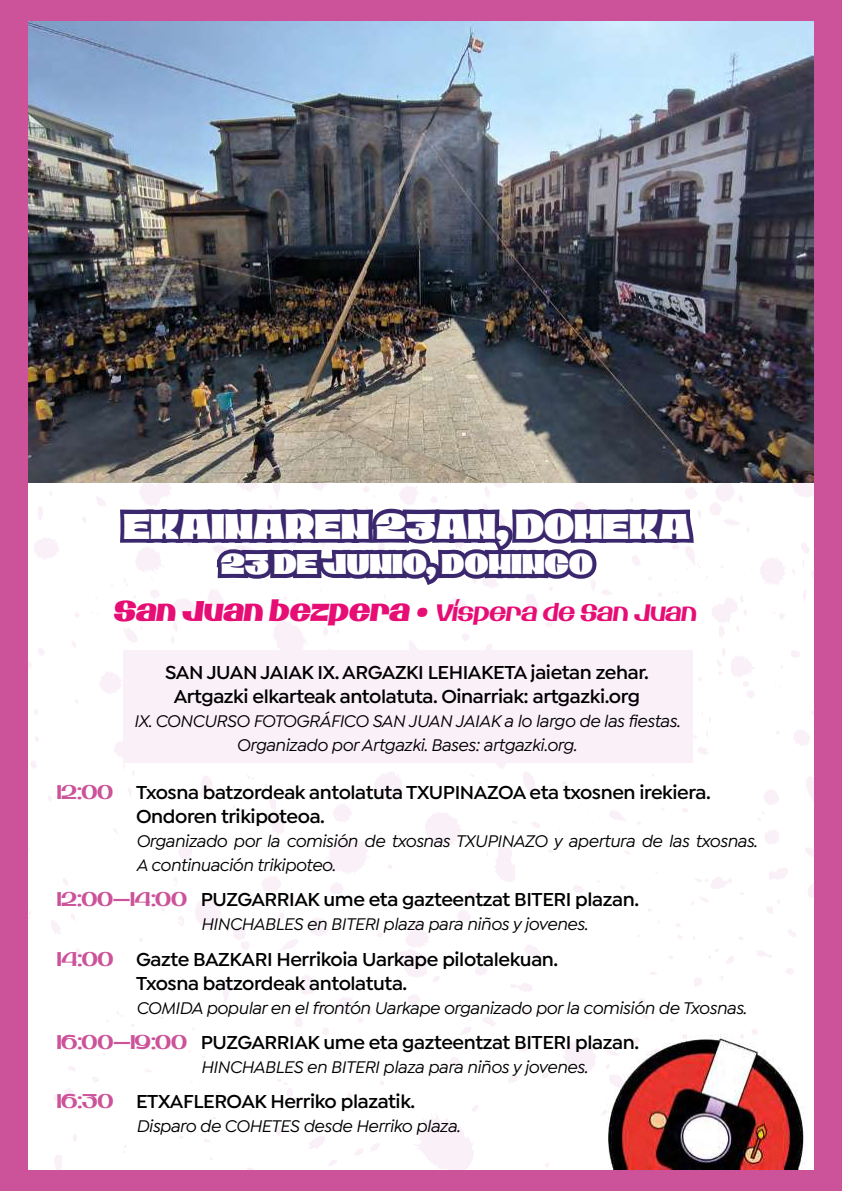
<style>
.page{position:relative;width:842px;height:1191px;background:#cc5299}
.page>*{position:absolute;margin:0;border:0;box-sizing:border-box;transform-origin:0 0}
.t1{font:900 36px "Petale";color:#fff;scale:.83 1}
.t2{font:900 28.8px "Petale";color:#fff;scale:.83 1}
.t3{font:italic 500 24px "Petale";color:#e60e75;scale:.83 1}
.t4{font:600 20px/24px "Isidora Sans";letter-spacing:-.02em;color:#000}
.t5{font:italic 500 18px/24px "Isidora Sans";letter-spacing:-.02em;color:#000;text-align:center}
.s1{font-weight:700;font-size:28.8px}
.s2{font-family:"Petale";font-weight:400;color:#cc5299}
</style>
<div class="page">
<div style="left:28px;top:482px;width:786px;height:687px;background:#fff"></div>
<div style="left:123px;top:651px;width:570px;height:112px;background:#faf0f8"></div>
<img style="left:28px;top:22px;width:786px;height:460px">
<img style="left:603px;top:1034px;width:211px;height:135px">
<svg style="left:116px;top:502px;width:582px;height:88px;background:#988eb3"></svg>
<h1 class="t1" style="left:123px;top:505px;width:684px">EKAINAREN 23AN, DOMEKA</h1>
<h2 class="t2" style="left:221px;top:547px;width:449px">23 DE JUNIO, DOMINGO</h2>
<p class="t3" style="left:115px;top:598px;width:704px"><span class="s1">San Juan bezpera •</span> Víspera de San Juan</p>
<p class="t4" style="left:165px;top:660px;width:485px;text-align:center">SAN JUAN JAIAK IX. ARGAZKI LEHIAKETA jaietan zehar.<br>Artgazki elkarteak antolatuta. Oinarriak: artgazki.org</p>
<p class="t5" style="left:134px;top:709px;width:548px">IX. CONCURSO FOTOGRÁFICO SAN JUAN JAIAK a lo largo de las fiestas.<br>Organizado por Artgazki. Bases: artgazki.org.</p>
<p class="t4" style="left:136px;top:780px;width:576px;text-indent:-79px"><span class="s2">12:00</span> Txosna batzordeak antolatuta TXUPINAZOA eta txosnen irekiera.<br>Ondoren trikipoteoa.</p>
<p class="t5" style="left:136px;top:829px;width:623px;text-align:left">Organizado por la comisión de txosnas TXUPINAZO y apertura de las txosnas.<br>A continuación trikipoteo.</p>
<p class="t4" style="left:57px;top:887px;width:584px"><span class="s2">12:00-14:00</span> PUZGARRIAK ume eta gazteentzat BITERI plazan.</p>
<p class="t5" style="left:201px;top:912px;width:389px">HINCHABLES en BITERI plaza para niños y jovenes.</p>
<p class="t4" style="left:136px;top:947px;width:424px;text-indent:-79px"><span class="s2">14:00</span> Gazte BAZKARI Herrikoia Uarkape pilotalekuan.<br>Txosna batzordeak antolatuta.</p>
<p class="t5" style="left:136px;top:995px;width:612px">COMIDA popular en el frontón Uarkape organizado por la comisión de Txosnas.</p>
<p class="t4" style="left:57px;top:1030px;width:584px"><span class="s2">16:00-19:00</span> PUZGARRIAK ume eta gazteentzat BITERI plazan.</p>
<p class="t5" style="left:201px;top:1055px;width:389px">HINCHABLES en BITERI plaza para niños y jovenes.</p>
<p class="t4" style="left:57px;top:1089px;width:360px"><span class="s2">16:30</span> ETXAFLEROAK Herriko plazatik.</p>
<p class="t5" style="left:136px;top:1114px;width:326px">Disparo de COHETES desde Herriko plaza.</p>
</div>
